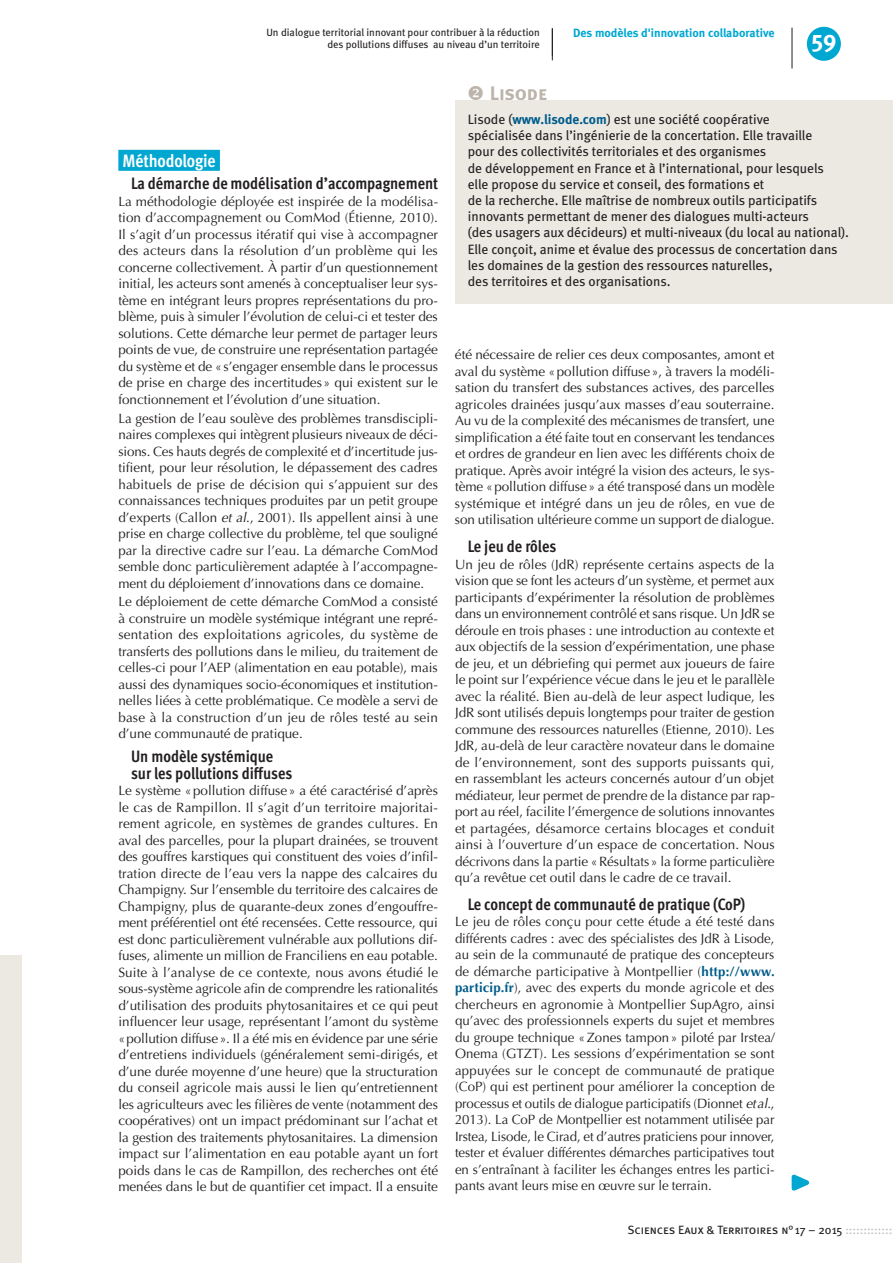
<style>
.page{position:relative;width:893px;height:1263px;background:#fff}
.page>*{position:absolute;margin:0;border:0;box-sizing:border-box;transform-origin:0 0}
.t1{font:24px "Meta Bold Caps Expert";color:#fff}
.t2{font:19.5px "Meta Bold LF Caps";letter-spacing:-.01em;color:#bcb4ab}
.t3{font:700 18px "Meta Cond OT";letter-spacing:-.01em;color:#fff}
.t4{font:700 16.5px/17px "Meta Cond OT";color:#231f20}
.t5{font:13.5px/16.5px "Optima";letter-spacing:-.005em;color:#231f20;text-align:justify}
.t6{font:13.5px/16.2px "Meta Book LF";color:#231f20}
.t7{font:12px "Meta Book Caps";letter-spacing:-.005em;color:#231f20}
.t8{font:700 12px "Meta";color:#00a7d1}
.t9{font:10.5px/12px "Meta Book LF";color:#231f20;text-align:right}
.s1{font-style:italic}
.s2{font-family:"Meta Bold LF";color:#005c8a}
.s3{font-weight:700;color:#005c8a}
.s4{color:#bcbdc0}
</style>
<div class="page">
<svg style="left:791px;top:1174px;width:19px;height:17px"></svg>
<div style="left:118px;top:150px;width:102px;height:21px;background:#00a7d1"></div>
<div style="left:0;top:956px;width:21px;height:307px;background:#ece9e3"></div>
<div style="left:455px;top:101px;width:438px;height:203px;background:#ece9e3"></div>
<hr style="left:552px;top:28px;width:1px;height:32px;background:#231f20">
<div style="left:807px;top:27px;width:34px;height:34px;background:#00a7d1;border-radius:50%"></div>
<hr style="left:792px;top:28px;width:1px;height:40px;background:#231f20">
<p class="t9" style="left:266px;top:26px;width:275px">Un dialogue territorial innovant pour contribuer à la réduction des pollutions diffuses au niveau d’un territoire</p>
<p class="t8" style="left:573px;top:26px;width:203px">Des modèles d'innovation collaborative</p>
<h1 class="t1" style="left:811px;top:28px;width:27px">59</h1>
<h3 class="t3" style="left:123px;top:149px;width:95px">Méthodologie</h3>
<p class="t4" style="left:131px;top:176px;width:309px">La démarche de modélisation d’accompagnement</p>
<p class="t5" style="left:118px;top:193px;width:321px">La méthodologie déployée est inspirée de la modélisa&shy;tion d’accompagnement ou ComMod (Étienne, 2010).<br>Il s’agit d’un processus itératif qui vise à accompagner des acteurs dans la résolution d’un problème qui les concerne collectivement. À partir d’un questionnement initial, les acteurs sont amenés à conceptualiser leur sys&shy;tème en intégrant leurs propres représentations du pro&shy;blème, puis à simuler l’évolution de celui-ci et tester des solutions. Cette démarche leur permet de partager leurs points de vue, de construire une représentation partagée du système et de «s’engager ensemble dans le processus de prise en charge des incertitudes» qui existent sur le fonctionnement et l’évolution d’une situation.</p>
<p class="t5" style="left:118px;top:410px;width:321px">La gestion de l’eau soulève des problèmes transdiscipli&shy;naires complexes qui intègrent plusieurs niveaux de déci&shy;sions. Ces hauts degrés de complexité et d’incertitude jus&shy;tifient, pour leur résolution, le dépassement des cadres habituels de prise de décision qui s’appuient sur des connaissances techniques produites par un petit groupe d’experts (Callon <span class="s1">et al</span>., 2001). Ils appellent ainsi à une prise en charge collective du problème, tel que souligné par la directive cadre sur l’eau. La démarche ComMod semble donc particulièrement adaptée à l’accompagne&shy;ment du déploiement d’innovations dans ce domaine.</p>
<p class="t5" style="left:118px;top:593px;width:321px">Le déploiement de cette démarche ComMod a consisté à construire un modèle systémique intégrant une repré&shy;sentation des exploitations agricoles, du système de transferts des pollutions dans le milieu, du traitement de celles-ci pour l’AEP (alimentation en eau potable), mais aussi des dynamiques socio-économiques et institution&shy;nelles liées à cette problématique. Ce modèle a servi de base à la construction d’un jeu de rôles testé au sein d’une communauté de pratique.</p>
<p class="t4" style="left:131px;top:748px;width:163px">Un modèle systémique sur les pollutions diffuses</p>
<p class="t5" style="left:118px;top:782px;width:321px">Le système «pollution diffuse» a été caractérisé d’après le cas de Rampillon. Il s’agit d’un territoire majoritai&shy;rement agricole, en systèmes de grandes cultures. En aval des parcelles, pour la plupart drainées, se trouvent des gouffres karstiques qui constituent des voies d’infil&shy;tration directe de l’eau vers la nappe des calcaires du Champigny. Sur l’ensemble du territoire des calcaires de Champigny, plus de quarante-deux zones d’engouffre&shy;ment préférentiel ont été recensées. Cette ressource, qui est donc particulièrement vulnérable aux pollutions dif&shy;fuses, alimente un million de Franciliens en eau potable.<br>Suite à l’analyse de ce contexte, nous avons étudié le sous-système agricole afin de comprendre les rationalités d’utilisation des produits phytosanitaires et ce qui peut influencer leur usage, représentant l’amont du système «pollution diffuse». Il a été mis en évidence par une série d’entretiens individuels (généralement semi-dirigés, et d’une durée moyenne d’une heure) que la structuration du conseil agricole mais aussi le lien qu’entretiennent les agriculteurs avec les filières de vente (notamment des coopératives) ont un impact prédominant sur l’achat et la gestion des traitements phytosanitaires. La dimension impact sur l’alimentation en eau potable ayant un fort poids dans le cas de Rampillon, des recherches ont été menées dans le but de quantifier cet impact. Il a ensuite</p>
<h2 class="t2" style="left:467px;top:82px;width:81px">❖ Lisode</h2>
<p class="t6" style="left:468px;top:111px;width:383px">Lisode (<span class="s2">www.lisode.com</span>) est une société coopérative<br>spécialisée dans l’ingénierie de la concertation. Elle travaille<br>pour des collectivités territoriales et des organismes<br>de développement en France et à l’international, pour lesquels<br>elle propose du service et conseil, des formations et<br>de la recherche. Elle maîtrise de nombreux outils participatifs innovants permettant de mener des dialogues multi-acteurs<br>(des usagers aux décideurs) et multi-niveaux (du local au national).<br>Elle conçoit, anime et évalue des processus de concertation dans les domaines de la gestion des ressources naturelles,<br>des territoires et des organisations.</p>
<p class="t5" style="left:455px;top:347px;width:321px">été nécessaire de relier ces deux composantes, amont et aval du système «pollution diffuse», à travers la modéli&shy;sation du transfert des substances actives, des parcelles agricoles drainées jusqu’aux masses d’eau souterraine.<br>Au vu de la complexité des mécanismes de transfert, une simplification a été faite tout en conservant les tendances et ordres de grandeur en lien avec les différents choix de pratique. Après avoir intégré la vision des acteurs, le sys&shy;tème «pollution diffuse» a été transposé dans un modèle systémique et intégré dans un jeu de rôles, en vue de son utilisation ultérieure comme un support de dialogue.</p>
<p class="t4" style="left:468px;top:538px;width:90px">Le jeu de rôles</p>
<p class="t5" style="left:455px;top:556px;width:321px">Un jeu de rôles (JdR) représente certains aspects de la vision que se font les acteurs d’un système, et permet aux participants d’expérimenter la résolution de problèmes dans un environnement contrôlé et sans risque. Un JdR se déroule en trois phases : une introduction au contexte et aux objectifs de la session d’expérimentation, une phase de jeu, et un débriefing qui permet aux joueurs de faire le point sur l’expérience vécue dans le jeu et le parallèle avec la réalité. Bien au-delà de leur aspect ludique, les JdR sont utilisés depuis longtemps pour traiter de gestion commune des ressources naturelles (Etienne, 2010). Les JdR, au-delà de leur caractère novateur dans le domaine de l’environnement, sont des supports puissants qui, en rassemblant les acteurs concernés autour d’un objet médiateur, leur permet de prendre de la distance par rap&shy;port au réel, facilite l’émergence de solutions innovantes et partagées, désamorce certains blocages et conduit ainsi à l’ouverture d’un espace de concertation. Nous décrivons dans la partie «Résultats» la forme particulière qu’a revêtue cet outil dans le cadre de ce travail.</p>
<p class="t4" style="left:468px;top:896px;width:279px">Le concept de communauté de pratique (CoP)</p>
<p class="t5" style="left:455px;top:914px;width:321px">Le jeu de rôles conçu pour cette étude a été testé dans différents cadres : avec des spécialistes des JdR à Lisode, au sein de la communauté de pratique des concepteurs de démarche participative à Montpellier (<span class="s3">http://www. particip.fr</span>), avec des experts du monde agricole et des chercheurs en agronomie à Montpellier SupAgro, ainsi qu’avec des professionnels experts du sujet et membres du groupe technique «Zones tampon» piloté par Irstea/ Onema (GTZT). Les sessions d’expérimentation se sont appuyées sur le concept de communauté de pratique (CoP) qui est pertinent pour améliorer la conception de processus et outils de dialogue participatifs (Dionnet <span class="s1">etal</span>., 2013). La CoP de Montpellier est notamment utilisée par Irstea, Lisode, le Cirad, et d’autres praticiens pour innover, tester et évaluer différentes démarches participatives tout en s’entraînant à faciliter les échanges entres les partici&shy;pants avant leurs mise en œuvre sur le terrain.</p>
<p class="t7" style="left:627px;top:1223px;width:266px">Sciences Eaux &amp; Territoires n° 17 – 2015 <span class="s4">:::::::::::::</span></p>
</div>
